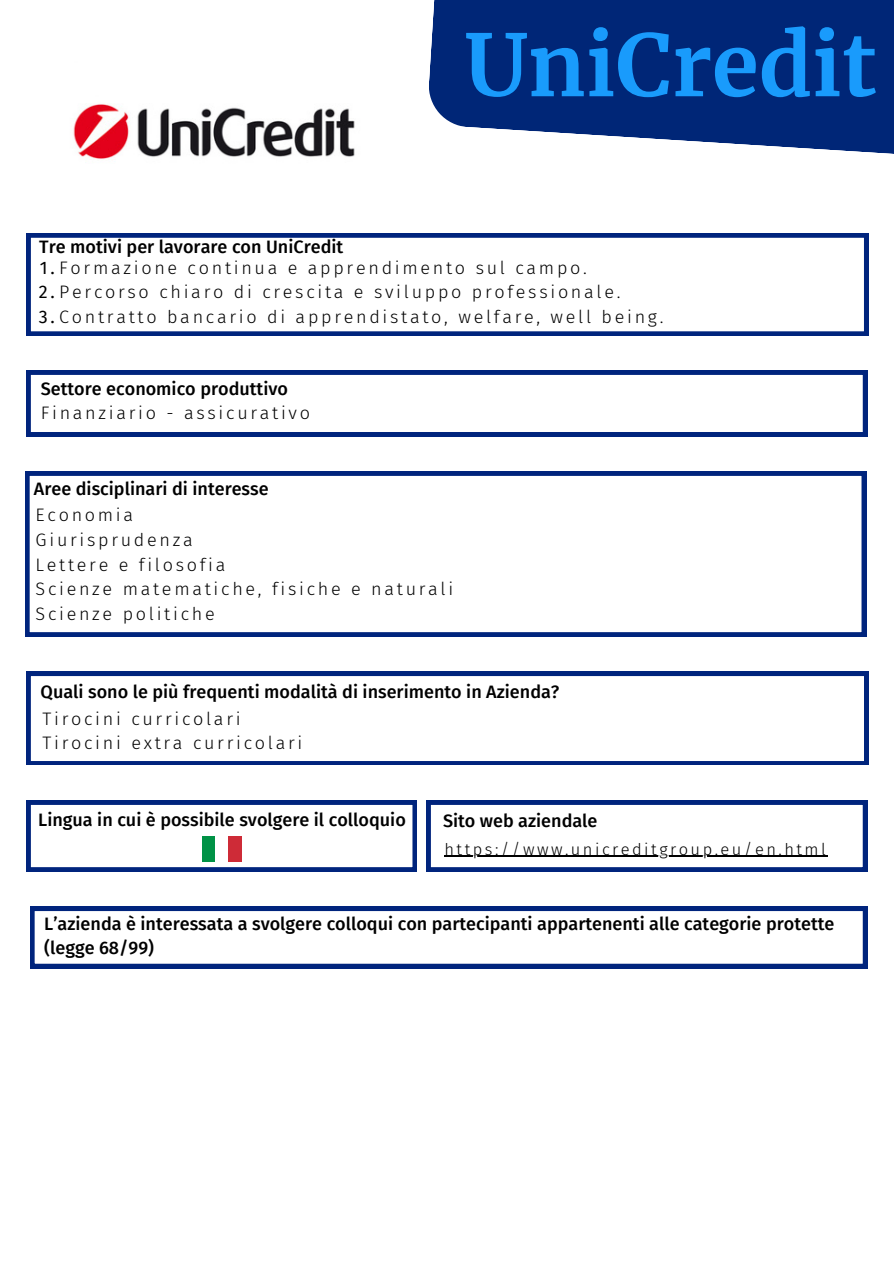
<style>
.page{position:relative;width:894px;height:1264px;background:#fff}
.page>*{position:absolute;margin:0;border:0;box-sizing:border-box;transform-origin:0 0}
.t1{font:700 85.2px "Merriweather";color:#199bfc}
.t2{font:300 18px "Fira Sans";letter-spacing:.15em;color:#000}
.t3{font:500 18px/24.8px "Fira Sans";color:#000}
.t4{font:300 16.5px "Fira Sans";letter-spacing:.15em;color:#000}
.s1{font-weight:400}
</style>
<div class="page">
<svg style="left:429px;top:0;width:464px;height:154px;background:#1a3c85"></svg>
<svg style="left:25px;top:471px;width:840px;height:165px"></svg>
<svg style="left:26px;top:370px;width:841px;height:66px"></svg>
<svg style="left:26px;top:671px;width:842px;height:94px"></svg>
<svg style="left:26px;top:233px;width:842px;height:103px"></svg>
<svg style="left:26px;top:800px;width:391px;height:71px"></svg>
<svg style="left:426px;top:800px;width:441px;height:71px"></svg>
<div style="left:202px;top:836px;width:13px;height:26px;background:#009246"></div>
<div style="left:215px;top:836px;width:13px;height:26px;background:#fff"></div>
<div style="left:228px;top:836px;width:13px;height:26px;background:#ce2b37"></div>
<hr style="left:444px;top:855px;width:384px;height:1px;background:#000">
<svg style="left:30px;top:906px;width:837px;height:62px"></svg>
<img style="left:73px;top:104px;width:282px;height:56px">
<p class="t3" style="left:39px;top:234px;width:305px">Tre motivi per lavorare con UniCredit</p>
<p class="t1" style="left:464px;top:12px;width:413px">UniCredit</p>
<p class="t2" style="left:40px;top:257px;width:548px"><span class="s1">1.</span>Formazione continua e apprendimento sul campo.</p>
<p class="t2" style="left:39px;top:281px;width:583px"><span class="s1">2.</span>Percorso chiaro di crescita e sviluppo professionale.</p>
<p class="t2" style="left:39px;top:306px;width:626px"><span class="s1">3.</span>Contratto bancario di apprendistato, welfare, well being.</p>
<h2 class="t3" style="left:41px;top:376px;width:249px">Settore economico produttivo</h2>
<p class="t2" style="left:41px;top:402px;width:271px">Finanziario - assicurativo</p>
<p class="t3" style="left:34px;top:477px;width:236px">Aree disciplinari di interesse</p>
<p class="t2" style="left:36px;top:504px;width:99px">Economia</p>
<p class="t2" style="left:36px;top:529px;width:158px">Giurisprudenza</p>
<h1 class="t2" style="left:36px;top:554px;width:191px">Lettere e filosofia</h1>
<h2 class="t2" style="left:36px;top:578px;width:419px">Scienze matematiche, fisiche e naturali</h2>
<p class="t2" style="left:36px;top:603px;width:180px">Scienze politiche</p>
<p class="t3" style="left:41px;top:679px;width:520px">Quali sono le più frequenti modalità di inserimento in Azienda?</p>
<h2 class="t2" style="left:42px;top:708px;width:199px">Tirocini curricolari</h2>
<p class="t2" style="left:42px;top:732px;width:261px">Tirocini extra curricolari</p>
<h2 class="t3" style="left:38px;top:808px;width:369px">Lingua in cui è possibile svolgere il colloquio</h2>
<p class="t3" style="left:443px;top:808px;width:156px">Sito web aziendale</p>
<p class="t4" style="left:444px;top:839px;width:383px">https://www.unicreditgroup.eu/en.html</p>
<h2 class="t3" style="left:44px;top:911px;width:791px">L’azienda è interessata a svolgere colloqui con partecipanti appartenenti alle categorie protette (legge 68/99)</h2>
</div>
